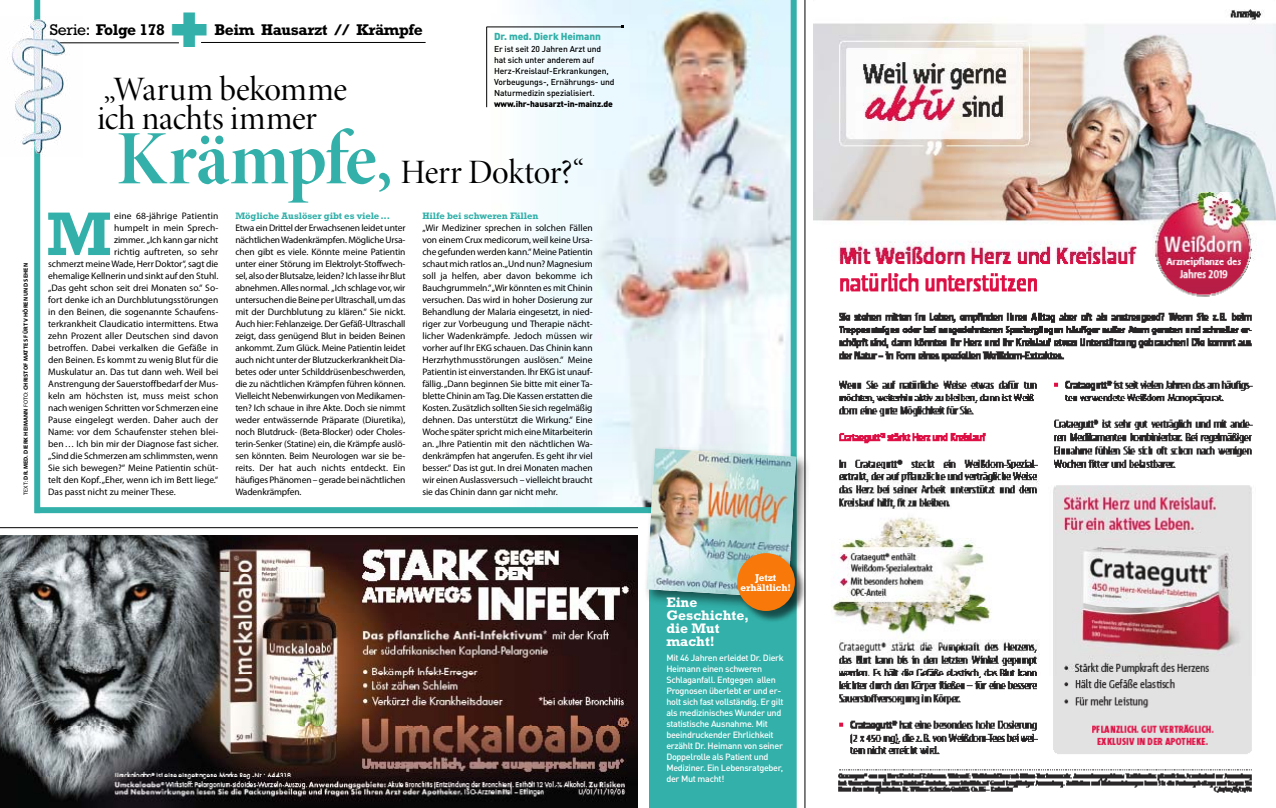
<style>
.page{position:relative;width:1276px;height:808px;background:#fff}
.page>*{position:absolute;margin:0;border:0;box-sizing:border-box;transform-origin:0 0}
.t1{font:77.2px "Minion Pro Bold Disp";letter-spacing:-.015em;color:#32b0a9}
.t2{font:700 62.5px "Rockwell Std";color:#32b0a9}
.t3{font:34.3px/28.6px "Minion Pro Disp";letter-spacing:-.01em;color:#000}
.t4{font:700 15.8px "Rockwell Std";letter-spacing:-.025em;color:#000}
.t5{font:700 14px/13px "Rockwell Std";color:#fff}
.t6{font:900 10px "DIN Pro";letter-spacing:-.01em;color:#32b0a9}
.t7{font:700 10px/10.5px "Rockwell Std";letter-spacing:-.01em;color:#fff;text-align:center}
.t8{font:9.5px/12px "Myriad Pro";color:#000;text-align:justify}
.t9{font:700 9.5px "Rockwell Std";letter-spacing:-.01em;color:#32b0a9}
.t10{font:500 9px/11px "DIN Pro";letter-spacing:-.035em;color:#fff}
.t11{font:500 8.5px/11px "DIN Pro";letter-spacing:-.01em;color:#000}
.t12{font:900 8.5px "DIN Pro";letter-spacing:-.01em;color:#000}
.t13{font:700 6px "Myriad Pro";letter-spacing:.02em;color:#000}
.s1{font-weight:400}
</style>
<div class="page">
<img style="left:425px;top:0;width:365px;height:507px">
<hr style="left:39px;top:42px;width:140px;height:1px;background:#000">
<hr style="left:201px;top:42px;width:224px;height:1px;background:#000">
<hr style="left:486px;top:27px;width:1px;height:80px;background:#000">
<hr style="left:486px;top:27px;width:136px;height:1px;background:#000">
<div style="left:34px;top:0;width:6px;height:513px;background:#32b0a9"></div>
<div style="left:35px;top:507px;width:631px;height:6px;background:#32b0a9"></div>
<img style="left:11px;top:17px;width:71px;height:140px">
<div style="left:790px;top:0;width:6px;height:808px;background:#32b0a9"></div>
<div style="left:649px;top:561px;width:147px;height:247px;background:#32b0a9"></div>
<div style="left:644px;top:445px;width:168px;height:167px;background:#000;opacity:.55"></div>
<img style="left:646px;top:448px;width:150px;height:150px">
<div style="left:739px;top:555px;width:68px;height:69px;background:#000;opacity:.55"></div>
<div style="left:737px;top:553px;width:58px;height:58px;background:#f8780a;border-radius:50%"></div>
<hr style="left:804px;top:0;width:1px;height:808px;background:#000">
<hr style="left:0;top:527px;width:638px;height:1px;background:#000">
<img style="left:0;top:536px;width:638px;height:272px">
<img style="left:814px;top:9px;width:462px;height:785px">
<svg style="left:172px;top:42px;width:30px;height:2px"></svg>
<p class="t13" style="left:22px;top:495px;width:233px;rotate:-90deg"><span class="s1">Text:</span> Dr. med. Dierk Heimann <span class="s1">Foto:</span> Christof Mattes für TV hören und sehen</p>
<h3 class="t4" style="left:50px;top:20px;width:116px"><span class="s1">Serie:</span> Folge 178</h3>
<h3 class="t4" style="left:214px;top:20px;width:210px">Beim Hausarzt // Krämpfe</h3>
<p class="t6" style="left:494px;top:28px;width:108px">Dr. med. Dierk Heimann</p>
<p class="t11" style="left:494px;top:43px;width:122px">Er ist seit 20 Jahren Arzt und hat sich unter anderem auf<br>Herz-Kreislauf-Erkrankungen,<br>Vorbeugungs-, Ernährungs- und<br>Naturmedizin spezialisiert.</p>
<p class="t12" style="left:494px;top:97px;width:120px">www.ihr-hausarzt-in-mainz.de</p>
<h1 class="t1" style="left:116px;top:112px;width:279px">Krämpfe,</h1>
<h3 class="t3" style="left:97px;top:76px;width:251px">„Warum bekomme ich nachts immer</h3>
<h3 class="t3" style="left:400px;top:159px;width:185px">Herr Doktor?“</h3>
<h2 class="t2" style="left:46px;top:197px;width:67px">M</h2>
<p class="t8" style="left:114px;top:210px;width:106px">eine 68-jährige Patientin</p>
<p class="t8" style="left:114px;top:222px;width:106px">humpelt in mein Sprech-</p>
<p class="t8" style="left:114px;top:234px;width:106px">zimmer. „Ich kann gar nicht</p>
<p class="t8" style="left:114px;top:246px;width:106px">richtig auftreten, so sehr</p>
<p class="t8" style="left:48px;top:258px;width:172px">schmerzt meine Wade, Herr Doktor“, sagt die</p>
<p class="t8" style="left:48px;top:270px;width:172px">ehemalige Kellnerin und sinkt auf den Stuhl.</p>
<p class="t8" style="left:48px;top:282px;width:172px">„Das geht schon seit drei Monaten so.“ So-</p>
<p class="t8" style="left:48px;top:294px;width:172px">fort denke ich an Durchblutungsstörungen</p>
<p class="t8" style="left:48px;top:306px;width:172px">in den Beinen, die sogenannte Schaufens-</p>
<p class="t8" style="left:48px;top:318px;width:172px">terkrankheit Claudicatio intermittens. Etwa</p>
<p class="t8" style="left:48px;top:330px;width:172px">zehn Prozent aller Deutschen sind davon</p>
<p class="t8" style="left:48px;top:342px;width:172px">betroffen. Dabei verkalken die Gefäße in</p>
<p class="t8" style="left:48px;top:354px;width:172px">den Beinen. Es kommt zu wenig Blut für die</p>
<p class="t8" style="left:48px;top:366px;width:172px">Muskulatur an. Das tut dann weh. Weil bei</p>
<p class="t8" style="left:48px;top:378px;width:172px">Anstrengung der Sauerstoffbedarf der Mus-</p>
<p class="t8" style="left:48px;top:390px;width:172px">keln am höchsten ist, muss meist schon</p>
<p class="t8" style="left:48px;top:402px;width:171px">nach wenigen Schritten vor Schmerzen eine</p>
<p class="t8" style="left:48px;top:414px;width:172px">Pause eingelegt werden. Daher auch der</p>
<p class="t8" style="left:48px;top:426px;width:172px">Name: vor dem Schaufenster stehen blei-</p>
<p class="t8" style="left:48px;top:438px;width:172px">ben… Ich bin mir der Diagnose fast sicher.</p>
<p class="t8" style="left:48px;top:450px;width:171px">„Sind die Schmerzen am schlimmsten, wenn</p>
<p class="t8" style="left:48px;top:462px;width:172px">Sie sich bewegen?“ Meine Patientin schüt-</p>
<p class="t8" style="left:48px;top:474px;width:172px">telt den Kopf. „Eher, wenn ich im Bett liege.“</p>
<p class="t8" style="left:48px;top:486px;width:129px">Das passt nicht zu meiner These.</p>
<p class="t9" style="left:235px;top:210px;width:156px">Mögliche Auslöser gibt es viele...</p>
<p class="t8" style="left:235px;top:222px;width:172px">Etwa ein Drittel der Erwachsenen leidet unter nächtlichen Wadenkrämpfen. Mögliche Ursa&shy;chen gibt es viele. Könnte meine Patientin unter einer Störung im Elektrolyt-Stoffwech&shy;sel, also der Blutsalze, leiden? Ich lasse ihr Blut abnehmen. Alles normal. „Ich schlage vor, wir untersuchen die Beine per Ultraschall, um das mit der Durchblutung zu klären.“ Sie nickt.<br>Auch hier: Fehlanzeige. Der Gefäß-Ultraschall zeigt, dass genügend Blut in beiden Beinen ankommt. Zum Glück. Meine Patientin leidet auch nicht unter der Blutzuckerkrankheit Dia&shy;betes oder unter Schilddrüsenbeschwerden, die zu nächtlichen Krämpfen führen können.<br>Vielleicht Nebenwirkungen von Medikamen&shy;ten? Ich schaue in ihre Akte. Doch sie nimmt weder entwässernde Präparate (Diuretika), noch Blutdruck- (Beta-Blocker) oder Choles&shy;terin-Senker (Statine) ein, die Krämpfe auslö&shy;sen könnten. Beim Neurologen war sie be&shy;reits. Der hat auch nichts entdeckt. Ein häufiges Phänomen – gerade bei nächtlichen Wadenkrämpfen.</p>
<p class="t9" style="left:422px;top:210px;width:117px">Hilfe bei schweren Fällen</p>
<p class="t8" style="left:422px;top:222px;width:172px">„Wir Mediziner sprechen in solchen Fällen von einem Crux medicorum, weil keine Ursa&shy;che gefunden werden kann.“ Meine Patientin schaut mich ratlos an. „Und nun? Magnesium soll ja helfen, aber davon bekomme ich Bauchgrummeln.“ „Wir könnten es mit Chinin versuchen. Das wird in hoher Dosierung zur Behandlung der Malaria eingesetzt, in nied&shy;riger zur Vorbeugung und Therapie nächt&shy;licher Wadenkrämpfe. Jedoch müssen wir vorher auf Ihr EKG schauen. Das Chinin kann Herzrhythmusstörungen auslösen.“ Meine Patientin ist einverstanden. Ihr EKG ist unauf&shy;fällig. „Dann beginnen Sie bitte mit einer Ta&shy;blette Chinin am Tag. Die Kassen erstatten die Kosten. Zusätzlich sollten Sie sich regelmäßig dehnen. Das unterstützt die Wirkung.“ Eine Woche später spricht mich eine Mitarbeiterin an. „Ihre Patientin mit den nächtlichen Wa&shy;denkrämpfen hat angerufen. Es geht ihr viel besser.“ Das ist gut. In drei Monaten machen wir einen Auslassversuch – vielleicht braucht</p>
<p class="t8" style="left:422px;top:486px;width:137px">sie das Chinin dann gar nicht mehr.</p>
<p class="t7" style="left:740px;top:572px;width:52px">Jetzt erhältlich!</p>
<h3 class="t5" style="left:666px;top:596px;width:84px">Eine<br>Geschichte, die Mut macht!</h3>
<p class="t10" style="left:666px;top:651px;width:119px">Mit 46 Jahren erleidet Dr. Dierk<br>Heimann einen schweren<br>Schlaganfall. Entgegen allen<br>Prognosen überlebt er und er&shy;holt sich fast vollständig. Er gilt als medizinisches Wunder und statistische Ausnahme. Mit beeindruckender Ehrlichkeit erzählt Dr. Heimann von seiner<br>Doppelrolle als Patient und<br>Mediziner. Ein Lebensratgeber, der Mut macht!</p>
</div>
